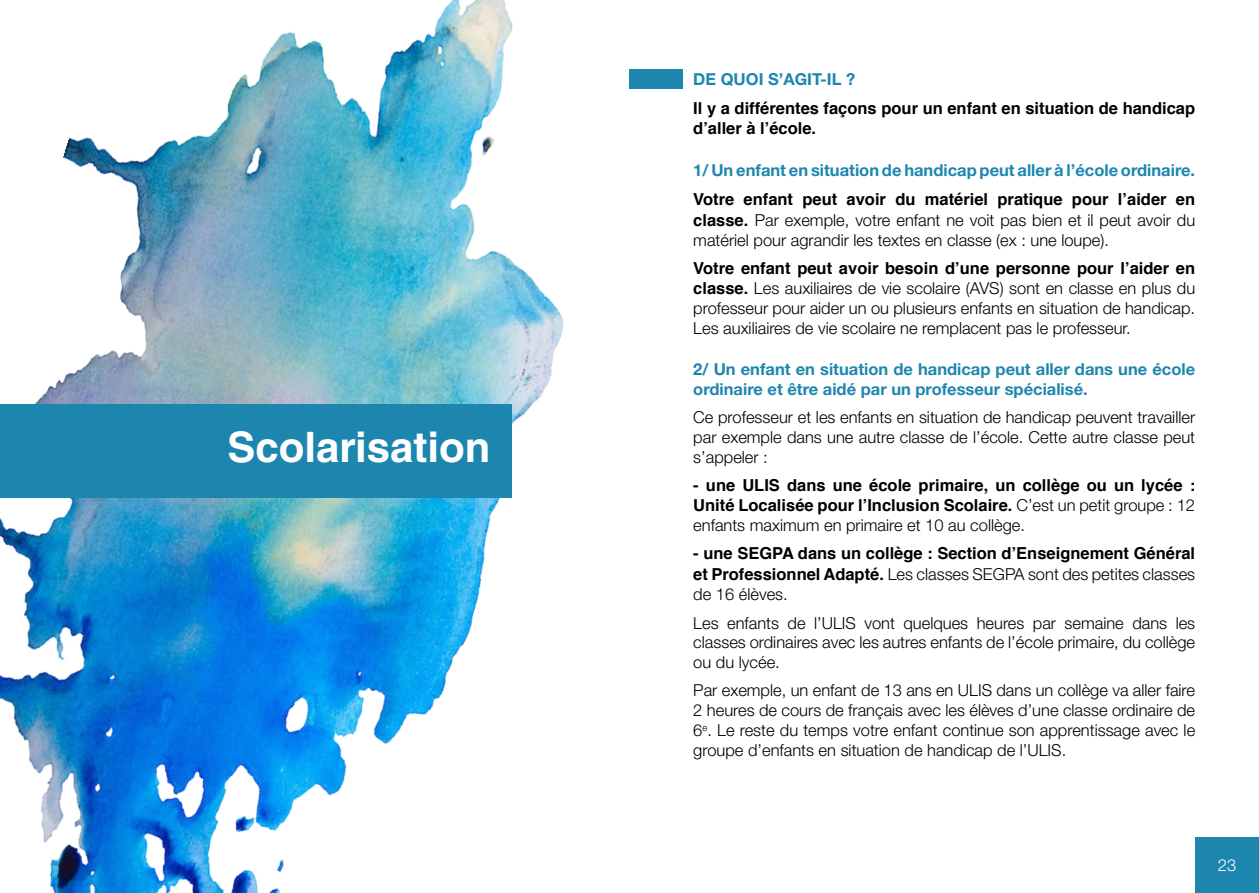
<style>
.page{position:relative;width:1259px;height:893px;background:#fff}
.page>*{position:absolute;margin:0;border:0;box-sizing:border-box;transform-origin:0 0}
.t1{font:700 42px "Helvetica LT Std";color:#fff}
.t2{font:300 16.5px/19.8px "Helvetica Neue LT Std";color:#000;text-align:justify}
.t3{font:700 16.5px/19.8px "Helvetica";color:#000}
.t4{font:700 16.5px/19.8px "Helvetica Neue LT Std";color:#1d86af}
.t5{font:300 16.5px "Helvetica Neue LT Std";color:#fff}
.s1{font-family:"Helvetica Neue LT Std";font-weight:300}
.s2{font-family:"Helvetica";font-weight:700}
</style>
<div class="page">
<div style="left:1195px;top:838px;width:64px;height:55px;background:#1d86af"></div>
<div style="left:629px;top:70px;width:53px;height:19px;background:#1d86af"></div>
<img style="left:0;top:0;width:677px;height:893px">
<div style="left:0;top:404px;width:512px;height:93px;background:#1d86af"></div>
<p class="t1" style="left:227px;top:421px;width:265px">Scolarisation</p>
<p class="t4" style="left:693px;top:69px;width:163px">DE QUOI S’AGIT-IL ?</p>
<p class="t3" style="left:693px;top:98px;width:503px">Il y a différentes façons pour un enfant en situation de handicap d’aller à l’école.</p>
<p class="t4" style="left:693px;top:160px;width:503px">1/ Un enfant en situation de handicap peut aller à l’école ordinaire.</p>
<p class="t3" style="left:693px;top:188px;width:503px;line-height:21.6px">Votre enfant peut avoir du matériel pratique pour l’aider en classe. <span class="s1">Par exemple, votre enfant ne voit pas bien et il peut avoir du</span></p>
<p class="t2" style="left:693px;top:230px;width:417px">matériel pour agrandir les textes en classe (ex : une loupe).</p>
<p class="t2" style="left:693px;top:258px;width:503px"><span class="s2">Votre enfant peut avoir besoin d’une personne pour l’aider en classe.</span> Les auxiliaires de vie scolaire (AVS) sont en classe en plus du professeur pour aider un ou plusieurs enfants en situation de handicap.<br>Les auxiliaires de vie scolaire ne remplacent pas le professeur.</p>
<p class="t4" style="left:693px;top:359px;width:503px">2/ Un enfant en situation de handicap peut aller dans une école ordinaire et être aidé par un professeur spécialisé.</p>
<p class="t2" style="left:693px;top:407px;width:503px">Ce professeur et les enfants en situation de handicap peuvent travailler par exemple dans une autre classe de l’école. Cette autre classe peut s’appeler :</p>
<p class="t3" style="left:693px;top:475px;width:503px;text-align:justify">- une ULIS dans une école primaire, un collège ou un lycée :<br>Unité Localisée pour l’Inclusion Scolaire. <span class="s1">C’est un petit groupe : 12 enfants maximum en primaire et 10 au collège.</span></p>
<p class="t3" style="left:693px;top:542px;width:503px;line-height:21.6px">- une SEGPA dans un collège : Section d’Enseignement Général et Professionnel Adapté. <span class="s1">Les classes SEGPA sont des petites classes</span></p>
<p class="t2" style="left:693px;top:584px;width:96px">de 16 élèves.</p>
<p class="t2" style="left:693px;top:612px;width:503px">Les enfants de l’ULIS vont quelques heures par semaine dans les classes ordinaires avec les autres enfants de l’école primaire, du collège ou du lycée.</p>
<p class="t2" style="left:693px;top:680px;width:503px">Par exemple, un enfant de 13 ans en ULIS dans un collège va aller faire 2 heures de cours de français avec les élèves d’une classe ordinaire de 6<sup>e</sup>. Le reste du temps votre enfant continue son apprentissage avec le groupe d’enfants en situation de handicap de l’ULIS.</p>
<p class="t5" style="left:1218px;top:855px;width:20px">23</p>
</div>
